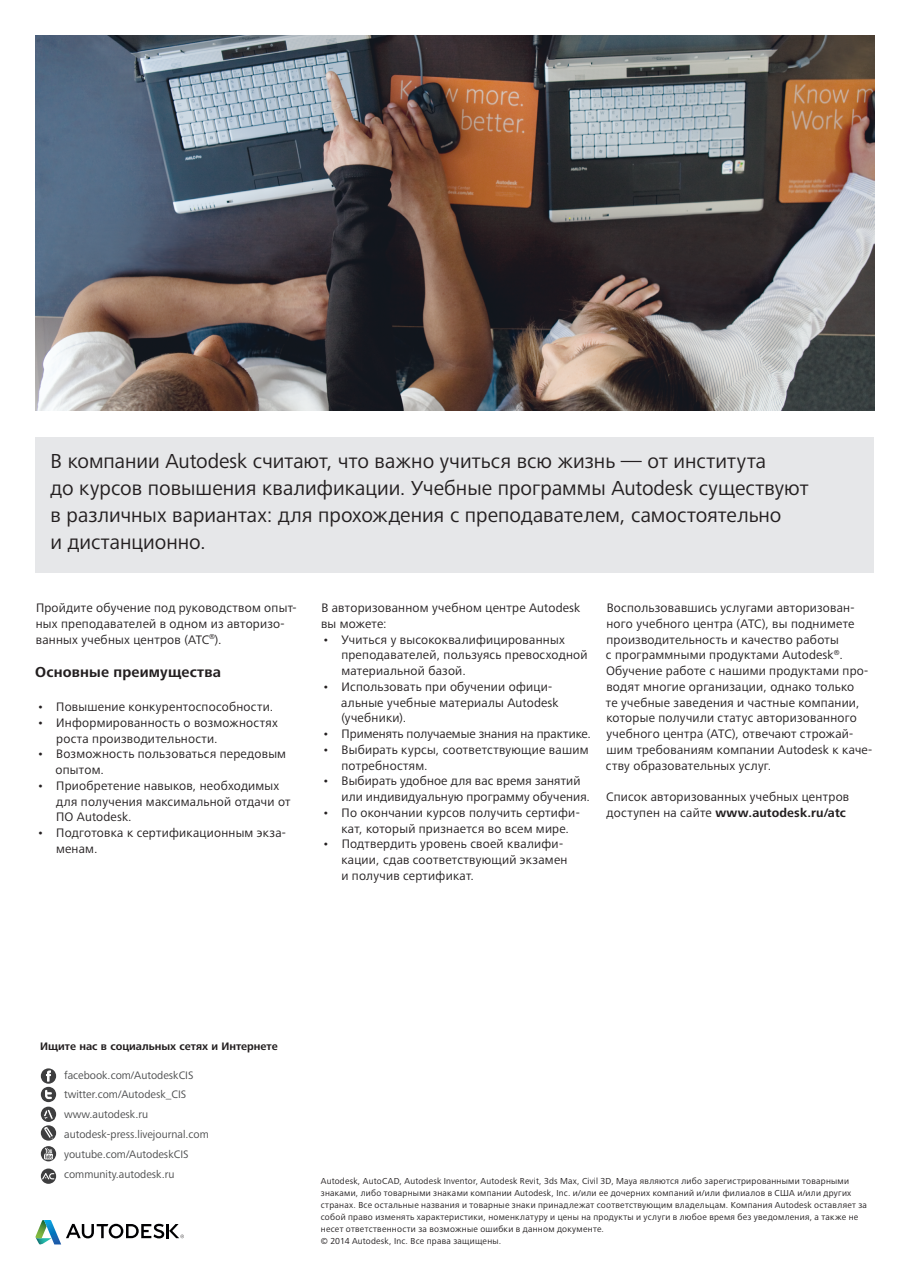
<style>
.page{position:relative;width:910px;height:1280px;background:#fff}
.page>*{position:absolute;margin:0;border:0;box-sizing:border-box;transform-origin:0 0}
.t1{font:21px/27px "Frutiger Next LTW1 G";color:#231f20}
.t2{font:700 15px "Frutiger Next LTW1 G";letter-spacing:.01em;color:#231f20}
.t3{font:12.75px/15.8px "Frutiger Next LTW1 G";letter-spacing:.02em;color:#231f20}
.t4{font:12.75px "Frutiger Next LTW1 G";color:#231f20}
.t5{font:11.25px/19.8px "Frutiger Next LTW1 G";color:#4b4c4d}
.t6{font:700 11.25px "Frutiger Next LTW1 G";color:#231f20}
.t7{font:9px/12px "Frutiger Next LTW1 G";letter-spacing:.03em;color:#231f20}
.s1{font-weight:700}
</style>
<div class="page">
<img style="left:36px;top:36px;width:838px;height:375px">
<div style="left:36px;top:438px;width:838px;height:135px;background:#e6e7e9"></div>
<svg style="left:35px;top:1220px;width:149px;height:24px"></svg>
<svg style="left:41px;top:1068px;width:15px;height:93px"></svg>
<svg style="left:41px;top:1168px;width:15px;height:16px"></svg>
<p class="t1" style="left:51px;top:448px;width:760px">В компании Autodesk считают, что важно учиться всю жизнь — от института<br>до курсов повышения квалификации. Учебные программы Autodesk существуют в различных вариантах: для прохождения с преподавателем, самостоятельно<br>и дистанционно.</p>
<p class="t3" style="left:36px;top:600px;width:262px">Пройдите обучение под руководством опыт&shy;ных преподавателей в одном из авторизо&shy;ванных учебных центров (ATC<sup>®</sup>).</p>
<p class="t2" style="left:35px;top:664px;width:187px">Основные преимущества</p>
<p class="t3" style="left:37px;top:699px;width:238px">• Повышение конкурентоспособности.</p>
<p class="t3" style="left:56px;top:715px;width:223px;text-indent:-19px">• Информированность о возможностях роста производительности.</p>
<p class="t3" style="left:56px;top:747px;width:232px;text-indent:-18px">• Возможность пользоваться передовым опытом.</p>
<p class="t3" style="left:56px;top:778px;width:236px;text-indent:-19px">• Приобретение навыков, необходимых для получения максимальной отдачи от<br>ПО Autodesk.</p>
<p class="t3" style="left:56px;top:825px;width:231px;text-indent:-19px">• Подготовка к сертификационным экза&shy;менам.</p>
<p class="t3" style="left:321px;top:600px;width:261px">В авторизованном учебном центре Autodesk вы можете:</p>
<p class="t3" style="left:341px;top:632px;width:248px;text-indent:-19px">• Учиться у высококвалифицированных преподавателей, пользуясь превосходной материальной базой.</p>
<p class="t3" style="left:341px;top:679px;width:219px;text-indent:-19px">• Использовать при обучении офици&shy;альные учебные материалы Autodesk (учебники).</p>
<p class="t4" style="left:322px;top:726px;width:270px">• Применять получаемые знания на практике.</p>
<p class="t3" style="left:341px;top:742px;width:249px;text-indent:-19px">• Выбирать курсы, соответствующие вашим потребностям.</p>
<p class="t3" style="left:341px;top:774px;width:250px;text-indent:-19px">• Выбирать удобное для вас время занятий или индивидуальную программу обучения.</p>
<p class="t3" style="left:341px;top:805px;width:240px;text-indent:-19px">• По окончании курсов получить сертифи&shy;кат, который признается во всем мире.</p>
<p class="t3" style="left:341px;top:837px;width:228px;text-indent:-19px">• Подтвердить уровень своей квалифи&shy;кации, сдав соответствующий экзамен и получив сертификат.</p>
<p class="t3" style="left:606px;top:600px;width:268px">Воспользовавшись услугами авторизован&shy;ного учебного центра (ATC), вы поднимете производительность и качество работы<br>с программными продуктами Autodesk<sup>®</sup>.<br>Обучение работе с нашими продуктами про&shy;водят многие организации, однако только<br>те учебные заведения и частные компании, которые получили статус авторизованного учебного центра (ATC), отвечают строжай&shy;шим требованиям компании Autodesk к каче&shy;ству образовательных услуг.</p>
<p class="t3" style="left:606px;top:789px;width:245px">Список авторизованных учебных центров доступен на сайте <span class="s1">www.autodesk.ru/atc</span></p>
<p class="t6" style="left:40px;top:1039px;width:239px">Ищите нас в социальных сетях и Интернете</p>
<p class="t5" style="left:64px;top:1065px;width:146px">facebook.com/AutodeskCIS twitter.com/Autodesk_CIS www.autodesk.ru autodesk-press.livejournal.com youtube.com/AutodeskCIS community.autodesk.ru</p>
<p class="t7" style="left:321px;top:1176px;width:548px">Autodesk, AutoCAD, Autodesk Inventor, Autodesk Revit, 3ds Max, Civil 3D, Maya являются либо зарегистрированными товарными знаками, либо товарными знаками компании Autodesk, Inc. и/или ее дочерних компаний и/или филиалов в США и/или других странах. Все остальные названия и товарные знаки принадлежат соответствующим владельцам. Компания Autodesk оставляет за собой право изменять характеристики, номенклатуру и цены на продукты и услуги в любое время без уведомления, а также не несет ответственности за возможные ошибки в данном документе.<br>© 2014 Autodesk, Inc. Все права защищены.</p>
</div>
